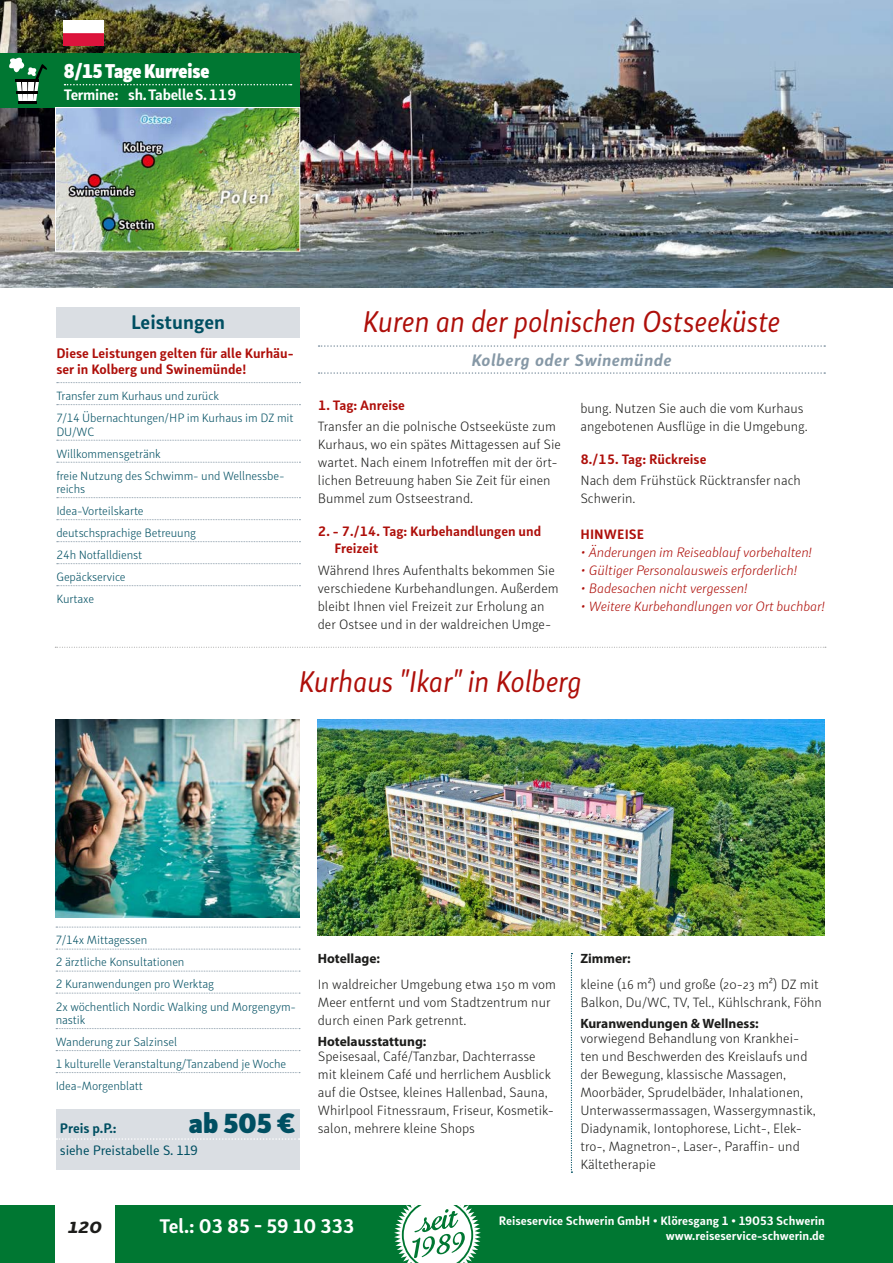
<style>
.page{position:relative;width:893px;height:1263px;background:#fff}
.page>*{position:absolute;margin:0;border:0;box-sizing:border-box;transform-origin:0 0}
.t1{font:italic 30px "Submariner R24";letter-spacing:-.01em;color:#ae0f0a;scale:.9 1}
.t2{font:900 27px "Submariner R24";color:#004f62}
.t3{font:italic 700 22.5px "Submariner R24";color:#1d1d1b}
.t4{font:700 19.5px "Submariner R24";color:#fff}
.t5{font:900 19.5px "Submariner R24";letter-spacing:-.01em;color:#fff;scale:.9 1}
.t6{font:700 19.5px "Submariner R24";color:#004f62}
.t7{font:italic 700 16.5px "Submariner R24";letter-spacing:.025em;color:#8698a6}
.t8{font:700 15px "Submariner R24";letter-spacing:-.02em;color:#fff}
.t9{font:300 13.5px/18px "Submariner R24";color:#1d1d1b}
.t10{font:700 13.5px/16.2px "Submariner R24";color:#ae0f0a}
.t11{font:italic 300 13.5px "Submariner R24";letter-spacing:-.01em;color:#ae0f0a}
.t12{font:700 13.5px "Myriad Pro";color:#1d1d1b}
.t13{font:13.5px "Submariner R24";letter-spacing:-.01em;color:#004f62}
.t14{font:700 13.5px "Submariner R24";color:#004f62}
.t15{font:300 12px/22px "Submariner R24";letter-spacing:-.01em;color:#004f62}
.t16{font:700 12px/14.4px "Submariner R24";color:#fff;text-align:right}
</style>
<div class="page">
<img style="left:0;top:0;width:893px;height:287px">
<svg style="left:571px;top:953px;width:1px;height:220px"></svg>
<div style="left:0;top:1205px;width:893px;height:58px;background:#007732"></div>
<div style="left:56px;top:307px;width:244px;height:31px;background:#dadee3"></div>
<svg style="left:57px;top:382px;width:243px;height:1px"></svg>
<svg style="left:57px;top:404px;width:243px;height:1px"></svg>
<svg style="left:57px;top:440px;width:243px;height:1px"></svg>
<svg style="left:57px;top:462px;width:243px;height:1px"></svg>
<svg style="left:57px;top:497px;width:243px;height:1px"></svg>
<svg style="left:57px;top:519px;width:243px;height:1px"></svg>
<svg style="left:57px;top:541px;width:243px;height:1px"></svg>
<svg style="left:57px;top:563px;width:243px;height:1px"></svg>
<svg style="left:57px;top:585px;width:243px;height:1px"></svg>
<div style="left:55px;top:53px;width:245px;height:54px;background:#007732"></div>
<svg style="left:65px;top:84px;width:227px;height:1px"></svg>
<svg style="left:56px;top:927px;width:244px;height:1px"></svg>
<svg style="left:56px;top:949px;width:244px;height:1px"></svg>
<svg style="left:56px;top:971px;width:244px;height:1px"></svg>
<svg style="left:56px;top:993px;width:244px;height:1px"></svg>
<svg style="left:56px;top:1028px;width:244px;height:1px"></svg>
<svg style="left:56px;top:1050px;width:244px;height:1px"></svg>
<svg style="left:56px;top:1072px;width:244px;height:1px"></svg>
<div style="left:56px;top:1109px;width:243px;height:60px;background:#dadee3"></div>
<svg style="left:56px;top:1138px;width:244px;height:2px"></svg>
<svg style="left:319px;top:345px;width:506px;height:2px"></svg>
<svg style="left:319px;top:372px;width:506px;height:2px"></svg>
<svg style="left:55px;top:647px;width:771px;height:1px"></svg>
<img style="left:318px;top:719px;width:507px;height:216px">
<img style="left:55px;top:719px;width:245px;height:198px">
<svg style="left:394px;top:1205px;width:87px;height:58px"></svg>
<div style="left:55px;top:1203px;width:60px;height:60px;background:#fff"></div>
<img style="left:64px;top:20px;width:39px;height:26px">
<div style="left:0;top:53px;width:56px;height:54px;background:#007732"></div>
<svg style="left:9px;top:57px;width:38px;height:47px"></svg>
<img style="left:57px;top:109px;width:241px;height:141px">
<div style="left:55px;top:107px;width:245px;height:145px;border:1px solid #fff"></div>
<h3 class="t5" style="left:64px;top:57px;width:163px">8/15 Tage Kurreise</h3>
<p class="t8" style="left:64px;top:84px;width:174px">Termine: sh. Tabelle S. 119</p>
<h3 class="t6" style="left:131px;top:309px;width:96px">Leistungen</h3>
<p class="t10" style="left:56px;top:344px;width:239px">Diese Leistungen gelten für alle Kurhäu&shy;ser in Kolberg und Swinemünde!</p>
<p class="t15" style="left:56px;top:384px;width:239px">Transfer zum Kurhaus und zurück<br>7/14 Übernachtungen/HP im Kurhaus im DZ mit</p>
<p class="t15" style="left:56px;top:420px;width:230px">DU/WC<br>Willkommensgetränk<br>freie Nutzung des Schwimm- und Wellnessbe-</p>
<p class="t15" style="left:56px;top:477px;width:141px">reichs<br>Idea-Vorteilskarte deutschsprachige Betreuung<br>24h Notfalldienst<br>Gepäckservice<br>Kurtaxe</p>
<h1 class="t1" style="left:363px;top:302px;width:465px">Kuren an der polnischen Ostseeküste</h1>
<p class="t7" style="left:471px;top:349px;width:202px">Kolberg oder Swinemünde</p>
<p class="t10" style="left:318px;top:397px;width:89px">1. Tag: Anreise</p>
<p class="t9" style="left:318px;top:417px;width:245px">Transfer an die polnische Ostseeküste zum Kurhaus, wo ein spätes Mittagessen auf Sie wartet. Nach einem Infotreffen mit der ört&shy;lichen Betreuung haben Sie Zeit für einen Bummel zum Ostseestrand.</p>
<p class="t10" style="left:334px;top:523px;width:208px;text-indent:-16px">2. - 7./14. Tag: Kurbehandlungen und<br>Freizeit</p>
<p class="t9" style="left:318px;top:561px;width:242px">Während Ihres Aufenthalts bekommen Sie verschiedene Kurbehandlungen. Außerdem bleibt Ihnen viel Freizeit zur Erholung an der Ostsee und in der waldreichen Umge-</p>
<p class="t9" style="left:580px;top:399px;width:229px">bung. Nutzen Sie auch die vom Kurhaus angebotenen Ausflüge in die Umgebung.</p>
<p class="t10" style="left:580px;top:451px;width:128px">8./15. Tag: Rückreise</p>
<p class="t9" style="left:580px;top:471px;width:222px">Nach dem Frühstück Rücktransfer nach<br>Schwerin.</p>
<p class="t10" style="left:580px;top:526px;width:65px">HINWEISE</p>
<p class="t11" style="left:580px;top:544px;width:233px">• Änderungen im Reiseablauf vorbehalten!</p>
<p class="t11" style="left:580px;top:562px;width:218px">• Gültiger Personalausweis erforderlich!</p>
<p class="t11" style="left:580px;top:580px;width:168px">• Badesachen nicht vergessen!</p>
<p class="t11" style="left:580px;top:598px;width:246px">• Weitere Kurbehandlungen vor Ort buchbar!</p>
<h1 class="t1" style="left:299px;top:662px;width:316px">Kurhaus "Ikar" in Kolberg</h1>
<p class="t15" style="left:56px;top:929px;width:242px">7/14x Mittagessen<br>2 ärztliche Konsultationen<br>2 Kuranwendungen pro Werktag<br>2x wöchentlich Nordic Walking und Morgengym-</p>
<p class="t15" style="left:56px;top:1008px;width:232px">nastik<br>Wanderung zur Salzinsel<br>1 kulturelle Veranstaltung/Tanzabend je Woche<br>Idea-Morgenblatt</p>
<p class="t14" style="left:60px;top:1119px;width:58px">Preis p.P.:</p>
<h2 class="t2" style="left:189px;top:1105px;width:108px">ab 505 €</h2>
<p class="t13" style="left:60px;top:1142px;width:140px">siehe Preistabelle S. 119</p>
<p class="t12" style="left:318px;top:950px;width:64px">Hotellage:</p>
<p class="t9" style="left:318px;top:975px;width:240px">In waldreicher Umgebung etwa 150 m vom<br>Meer entfernt und vom Stadtzentrum nur durch einen Park getrennt.</p>
<p class="t12" style="left:318px;top:1032px;width:110px">Hotelausstattung:</p>
<p class="t9" style="left:318px;top:1047px;width:238px">Speisesaal, Café/Tanzbar, Dachterrasse mit kleinem Café und herrlichem Ausblick auf die Ostsee, kleines Hallenbad, Sauna, Whirlpool Fitnessraum, Friseur, Kosmetik&shy;salon, mehrere kleine Shops</p>
<p class="t12" style="left:580px;top:950px;width:52px">Zimmer:</p>
<p class="t9" style="left:580px;top:975px;width:243px">kleine (16 m²) und große (20-23 m²) DZ mit<br>Balkon, Du/WC, TV, Tel., Kühlschrank, Föhn</p>
<p class="t12" style="left:580px;top:1014px;width:180px">Kuranwendungen &amp; Wellness:</p>
<p class="t9" style="left:580px;top:1029px;width:237px">vorwiegend Behandlung von Krankhei&shy;ten und Beschwerden des Kreislaufs und der Bewegung, klassische Massagen, Moorbäder, Sprudelbäder, Inhalationen, Unterwassermassagen, Wassergymnastik, Diadynamik, Iontophorese, Licht-, Elek&shy;tro-, Magnetron-, Laser-, Paraffin- und Kältetherapie</p>
<h3 class="t3" style="left:68px;top:1209px;width:36px">120</h3>
<p class="t16" style="left:499px;top:1214px;width:328px">Reiseservice Schwerin GmbH • Klöresgang 1 • 19053 Schwerin www.reiseservice-schwerin.de</p>
<h3 class="t4" style="left:159px;top:1212px;width:196px">Tel.: 03 85 - 59 10 333</h3>
</div>
